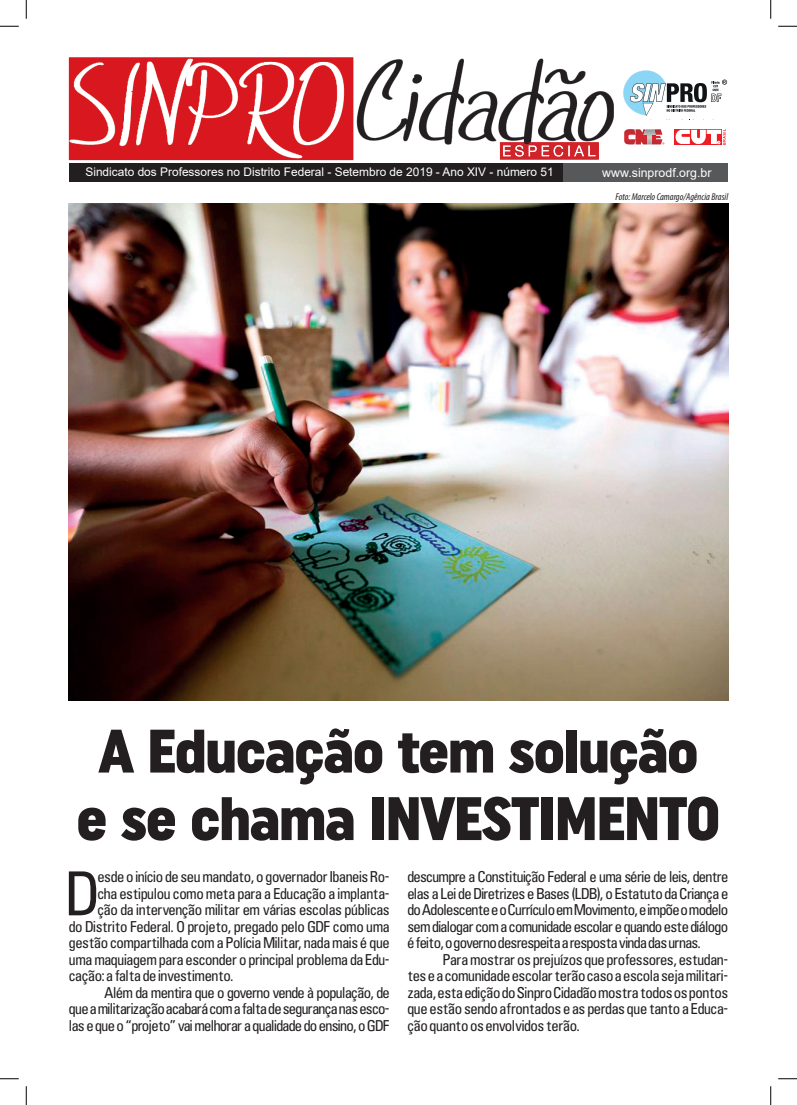
<style>
.page{position:relative;width:797px;height:1105px;background:#fff}
.page>*{position:absolute;margin:0;border:0;box-sizing:border-box;transform-origin:0 0}
.t1{font:900 61.25px/67.5px "Uniform Condensed";letter-spacing:-.02em;color:#231f20;text-align:center}
.t2{font:55.38px "Uniform Cond";color:#231f20}
.t3{font:13.75px/16.5px "Uniform Cond";letter-spacing:-.02em;color:#231f20;text-align:justify}
.t4{font:13.75px "Uniform Cond";letter-spacing:-.04em;color:#231f20}
.t5{font:12.38px "Arial";color:#fff}
.t6{font:11.88px "Arial";color:#fff}
.t7{font:italic condensed 10px "Myriad Pro";color:#231f20}
</style>
<div class="page">
<div style="left:69px;top:163px;width:493px;height:18px;background:#231f20"></div>
<div style="left:563px;top:163px;width:165px;height:18px;background:#57585a"></div>
<svg style="left:674px;top:129px;width:51px;height:16px"></svg>
<svg style="left:623px;top:70px;width:104px;height:46px"></svg>
<img style="left:69px;top:57px;width:545px;height:103px">
<img style="left:500px;top:142px;width:99px;height:17px">
<img style="left:503px;top:145px;width:92px;height:12px">
<svg style="left:624px;top:129px;width:40px;height:16px"></svg>
<img style="left:69px;top:203px;width:659px;height:497px">
<svg style="left:0;top:25px;width:19px;height:2px"></svg>
<svg style="left:778px;top:25px;width:19px;height:2px"></svg>
<svg style="left:0;top:1078px;width:19px;height:1px"></svg>
<svg style="left:778px;top:1078px;width:19px;height:1px"></svg>
<svg style="left:25px;top:0;width:2px;height:19px"></svg>
<svg style="left:25px;top:1086px;width:2px;height:19px"></svg>
<svg style="left:770px;top:0;width:1px;height:19px"></svg>
<svg style="left:770px;top:1086px;width:1px;height:19px"></svg>
<p class="t6" style="left:85px;top:164px;width:469px">Sindicato dos Professores no Distrito Federal - Setembro de 2019 - Ano XIV - número 51</p>
<p class="t5" style="left:602px;top:164px;width:111px">www.sinprodf.org.br</p>
<p class="t7" style="left:615px;top:191px;width:114px">Foto: Marcelo Camargo/Agência Brasil</p>
<h1 class="t1" style="left:76px;top:716px;width:645px">A Educação tem solução e se chama INVESTIMENTO</h1>
<h2 class="t2" style="left:65px;top:856px;width:35px">D</h2>
<p class="t3" style="left:97px;top:868px;width:294px">esde o início de seu mandato, o governador Ibaneis Ro-</p>
<p class="t3" style="left:97px;top:885px;width:294px">cha estipulou como meta para a Educação a implanta-</p>
<p class="t3" style="left:97px;top:901px;width:294px">ção da intervenção militar em várias escolas públicas</p>
<p class="t3" style="left:69px;top:918px;width:322px">do Distrito Federal. O projeto, pregado pelo GDF como uma</p>
<p class="t3" style="left:69px;top:934px;width:322px">gestão compartilhada com a Polícia Militar, nada mais é que</p>
<p class="t3" style="left:69px;top:951px;width:322px">uma maquiagem para esconder o principal problema da Edu-</p>
<p class="t3" style="left:69px;top:967px;width:166px">cação: a falta de investimento.</p>
<p class="t4" style="left:104px;top:983px;width:287px">Além da mentira que o governo vende à população, de</p>
<p class="t4" style="left:69px;top:1000px;width:322px">que a militarização acabará com a falta de segurança nas esco-</p>
<p class="t4" style="left:69px;top:1016px;width:322px">las e que o “projeto” vai melhorar a qualidade do ensino, o GDF</p>
<p class="t3" style="left:407px;top:868px;width:322px">descumpre a Constituição Federal e uma série de leis, dentre elas a Lei de Diretrizes e Bases (LDB), o Estatuto da Criança e do Adolescente e o Currículo em Movimento, e impõe o modelo sem dialogar com a comunidade escolar e quando este diálogo é feito, o governo desrespeita a resposta vinda das urnas.</p>
<p class="t3" style="left:407px;top:951px;width:322px;text-indent:35px">Para mostrar os prejuízos que professores, estudan&shy;tes e a comunidade escolar terão caso a escola seja militari&shy;zada, esta edição do Sinpro Cidadão mostra todos os pontos que estão sendo afrontados e as perdas que tanto a Educa&shy;ção quanto os envolvidos terão.</p>
</div>
